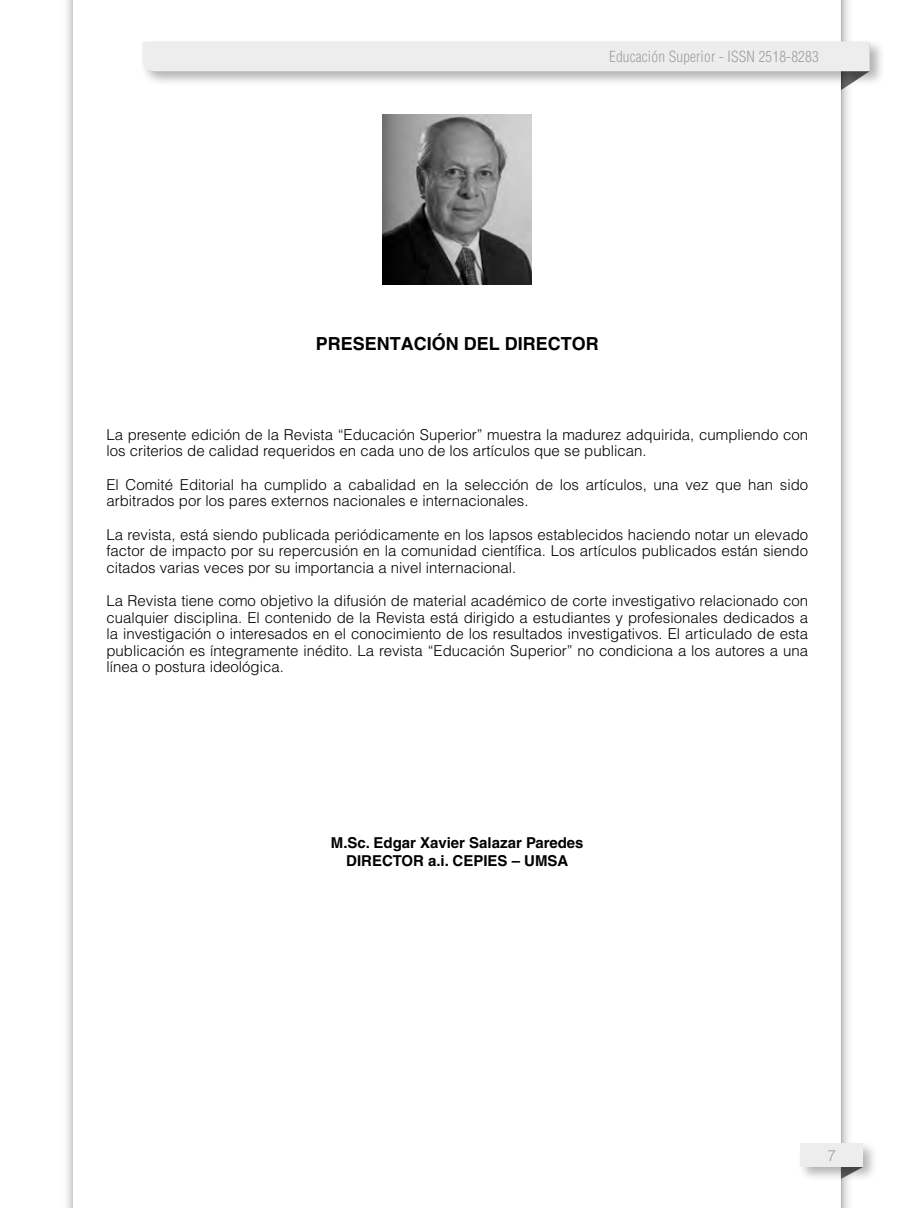
<style>
.page{position:relative;width:906px;height:1208px;background:#fff}
.page>*{position:absolute;margin:0;border:0;box-sizing:border-box;transform-origin:0 0}
.t1{font:700 18px "Helvetica LT Std";color:#000}
.t2{font:300 15.3px "Helvetica LT Std";color:#a0a0a0}
.t3{font:300 15px/16.5px "Helvetica LT Std";color:#000}
.t4{font:700 15px/18px "Helvetica LT Std";color:#000;text-align:center}
.t5{font:300 condensed 15px "Helvetica LT Std";letter-spacing:.01em;color:#a0a0a0}
</style>
<div class="page">
<svg style="left:67px;top:0;width:6px;height:1208px"></svg>
<svg style="left:841px;top:0;width:8px;height:1208px"></svg>
<div style="left:139px;top:38px;width:746px;height:48px;background:#000;opacity:.3"></div>
<svg style="left:142px;top:41px;width:728px;height:49px"></svg>
<div style="left:797px;top:1140px;width:81px;height:42px;background:#000;opacity:.3"></div>
<div style="left:800px;top:1143px;width:63px;height:24px;background:#ededed"></div>
<img style="left:383px;top:115px;width:148px;height:170px">
<p class="t5" style="left:609px;top:47px;width:211px">Educación Superior - ISSN 2518-8283</p>
<p class="t1" style="left:316px;top:332px;width:285px">PRESENTACIÓN DEL DIRECTOR</p>
<p class="t3" style="left:106px;top:426px;width:703px">La presente edición de la Revista “Educación Superior” muestra la madurez adquirida, cumpliendo con los criterios de calidad requeridos en cada uno de los artículos que se publican.</p>
<p class="t3" style="left:106px;top:476px;width:703px">El Comité Editorial ha cumplido a cabalidad en la selección de los artículos, una vez que han sido arbitrados por los pares externos nacionales e internacionales.</p>
<p class="t3" style="left:106px;top:526px;width:703px;text-align:justify">La revista, está siendo publicada periódicamente en los lapsos establecidos haciendo notar un elevado factor de impacto por su repercusión en la comunidad científica. Los artículos publicados están siendo citados varias veces por su importancia a nivel internacional.</p>
<p class="t3" style="left:106px;top:592px;width:703px;text-align:justify">La Revista tiene como objetivo la difusión de material académico de corte investigativo relacionado con cualquier disciplina. El contenido de la Revista está dirigido a estudiantes y profesionales dedicados a la investigación o interesados en el conocimiento de los resultados investigativos. El articulado de esta publicación es íntegramente inédito. La revista “Educación Superior” no condiciona a los autores a una línea o postura ideológica.</p>
<p class="t4" style="left:331px;top:833px;width:254px">M.Sc. Edgar Xavier Salazar Paredes<br>DIRECTOR a.i. CEPIES – UMSA</p>
<p class="t2" style="left:827px;top:1146px;width:10px">7</p>
</div>
